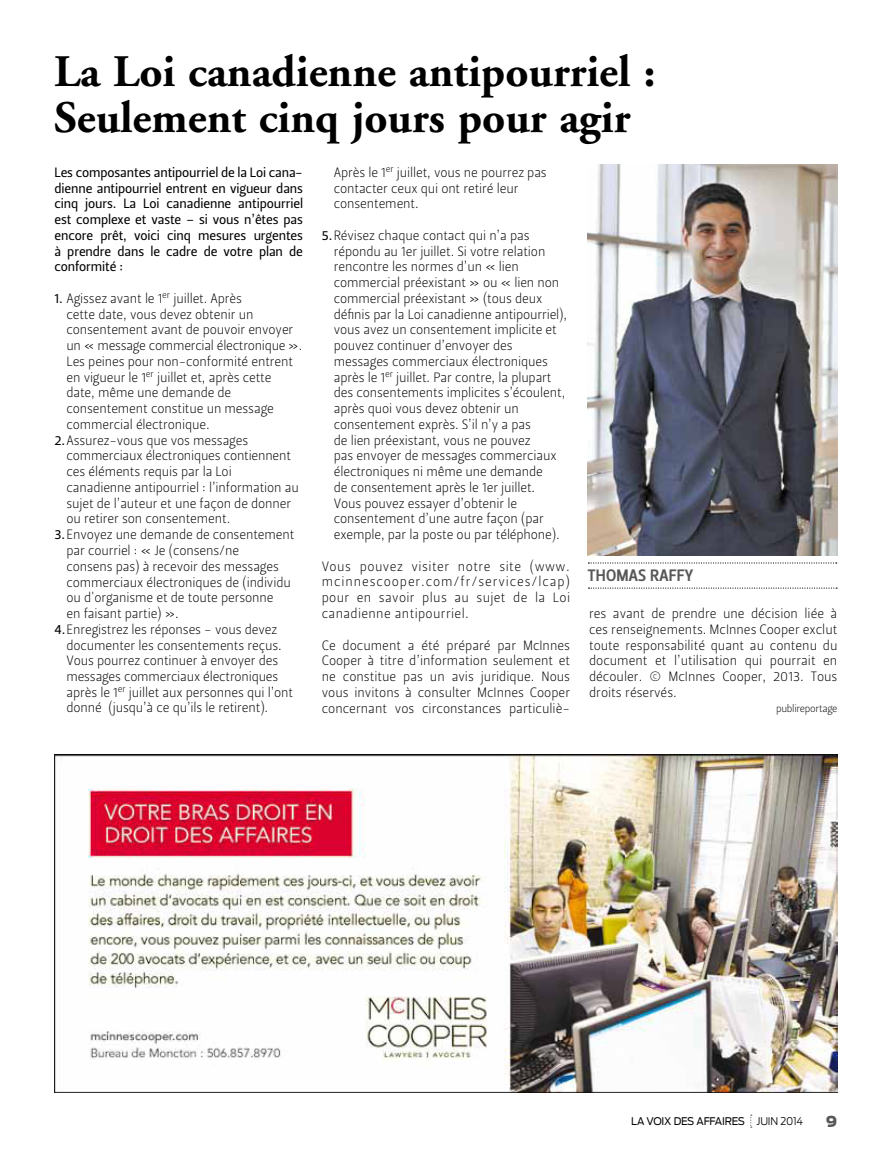
<style>
.page{position:relative;width:891px;height:1161px;background:#fff}
.page>*{position:absolute;margin:0;border:0;box-sizing:border-box;transform-origin:0 0}
.t1{font:700 45px/46.5px "Adobe Garamond";color:#000}
.t2{font:16.5px "Leitura Sans Grot 3";letter-spacing:.015em;color:#58585a}
.t3{font:900 15px "Antenna";color:#58585a}
.t4{font:13.5px/15.8px "Leitura Sans Grot 1";letter-spacing:-.01em;color:#000;text-align:justify}
.t5{font:13.5px/15.8px "Leitura Sans Grot 2";letter-spacing:-.01em;color:#000;text-align:justify}
.t6{font:10.5px "Antenna";letter-spacing:-.02em;color:#000;scale:.95 1}
.t7{font:10.5px "Leitura Sans Grot 1";letter-spacing:-.025em;color:#000}
.s1{font-family:"Leitura Sans Grot 2"}
.s2{font-weight:300}
</style>
<div class="page">
<svg style="left:750px;top:1115px;width:2px;height:13px"></svg>
<img style="left:54px;top:754px;width:783px;height:338px">
<img style="left:588px;top:165px;width:249px;height:391px">
<svg style="left:588px;top:588px;width:249px;height:1px"></svg>
<svg style="left:588px;top:562px;width:249px;height:2px"></svg>
<h1 class="t1" style="left:54px;top:49px;width:603px">La Loi canadienne antipourriel :<br>Seulement cinq jours pour agir</h1>
<p class="t5" style="left:54px;top:165px;width:250px">Les composantes antipourriel de la Loi cana&shy;dienne antipourriel entrent en vigueur dans cinq jours. La Loi canadienne antipourriel est complexe et vaste – si vous n’êtes pas encore prêt, voici cinq mesures urgentes à prendre dans le cadre de votre plan de conformité :</p>
<p class="t4" style="left:54px;top:291px;width:189px"><span class="s1">1.</span> Agissez avant le 1<sup>er</sup> juillet. Après</p>
<p class="t4" style="left:66px;top:306px;width:188px">cette date, vous devez obtenir un</p>
<p class="t4" style="left:66px;top:322px;width:228px">consentement avant de pouvoir envoyer</p>
<p class="t4" style="left:66px;top:338px;width:237px">un « message commercial électronique ».</p>
<p class="t4" style="left:66px;top:354px;width:228px">Les peines pour non-conformité entrent</p>
<p class="t4" style="left:66px;top:369px;width:207px">en vigueur le 1<sup>er</sup> juillet et, après cette</p>
<p class="t4" style="left:66px;top:385px;width:166px">date, même une demande de</p>
<p class="t4" style="left:66px;top:401px;width:209px">consentement constitue un message</p>
<p class="t4" style="left:66px;top:417px;width:145px">commercial électronique.</p>
<p class="t4" style="left:54px;top:432px;width:195px"><span class="s1">2.</span>Assurez-vous que vos messages</p>
<p class="t4" style="left:66px;top:448px;width:226px">commerciaux électroniques contiennent</p>
<p class="t4" style="left:66px;top:464px;width:167px">ces éléments requis par la Loi</p>
<p class="t4" style="left:66px;top:480px;width:234px">canadienne antipourriel : l’information au</p>
<p class="t4" style="left:66px;top:495px;width:226px">sujet de l’auteur et une façon de donner</p>
<p class="t4" style="left:66px;top:511px;width:165px">ou retirer son consentement.</p>
<p class="t4" style="left:54px;top:527px;width:241px"><span class="s1">3.</span>Envoyez une demande de consentement</p>
<p class="t4" style="left:66px;top:543px;width:174px">par courriel : « Je (consens/ne</p>
<p class="t4" style="left:66px;top:558px;width:214px">consens pas) à recevoir des messages</p>
<p class="t4" style="left:66px;top:574px;width:226px">commerciaux électroniques de (individu</p>
<p class="t4" style="left:66px;top:590px;width:209px">ou d'organisme et de toute personne</p>
<p class="t4" style="left:66px;top:606px;width:114px">en faisant partie) ».</p>
<p class="t4" style="left:54px;top:621px;width:224px"><span class="s1">4.</span>Enregistrez les réponses - vous devez</p>
<p class="t4" style="left:66px;top:637px;width:217px">documenter les consentements reçus.</p>
<p class="t4" style="left:66px;top:653px;width:213px">Vous pourrez continuer à envoyer des</p>
<p class="t4" style="left:66px;top:669px;width:213px">messages commerciaux électroniques</p>
<p class="t4" style="left:66px;top:684px;width:228px">après le 1<sup>er</sup> juillet aux personnes qui l’ont</p>
<p class="t4" style="left:66px;top:700px;width:203px">donné (jusqu’à ce qu’ils le retirent).</p>
<p class="t4" style="left:334px;top:165px;width:215px;text-align:left">Après le 1<sup>er</sup> juillet, vous ne pourrez pas contacter ceux qui ont retiré leur consentement.</p>
<p class="t4" style="left:334px;top:228px;width:235px;text-align:left;text-indent:-12px"><span class="s1">5.</span>Révisez chaque contact qui n’a pas répondu au 1er juillet. Si votre relation rencontre les normes d’un « lien commercial préexistant » ou « lien non commercial préexistant » (tous deux définis par la Loi canadienne antipourriel), vous avez un consentement implicite et pouvez continuer d’envoyer des messages commerciaux électroniques après le 1<sup>er</sup> juillet. Par contre, la plupart des consentements implicites s’écoulent, après quoi vous devez obtenir un consentement exprès. S’il n’y a pas<br>de lien préexistant, vous ne pouvez<br>pas envoyer de messages commerciaux électroniques ni même une demande<br>de consentement après le 1er juillet.<br>Vous pouvez essayer d’obtenir le consentement d’une autre façon (par exemple, par la poste ou par téléphone).</p>
<p class="t4" style="left:322px;top:558px;width:250px">Vous pouvez visiter notre site (www. mcinnescooper.com/fr/services/lcap) pour en savoir plus au sujet de la Loi canadienne antipourriel.</p>
<p class="t4" style="left:322px;top:637px;width:250px">Ce document a été préparé par McInnes Cooper à titre d’information seulement et ne constitue pas un avis juridique. Nous vous invitons à consulter McInnes Cooper concernant vos circonstances particuliè-</p>
<p class="t2" style="left:588px;top:566px;width:107px">THOMAS RAFFY</p>
<p class="t4" style="left:589px;top:606px;width:250px">res avant de prendre une décision liée à ces renseignements. McInnes Cooper exclut toute responsabilité quant au contenu du document et l’utilisation qui pourrait en découler. © McInnes Cooper, 2013. Tous droits réservés.</p>
<p class="t7" style="left:776px;top:703px;width:63px">publireportage</p>
<p class="t6" style="left:631px;top:1115px;width:182px">LA VOIX DES AFFAIRES <span class="s2">JUIN 2014</span></p>
<p class="t3" style="left:826px;top:1112px;width:13px">9</p>
</div>
